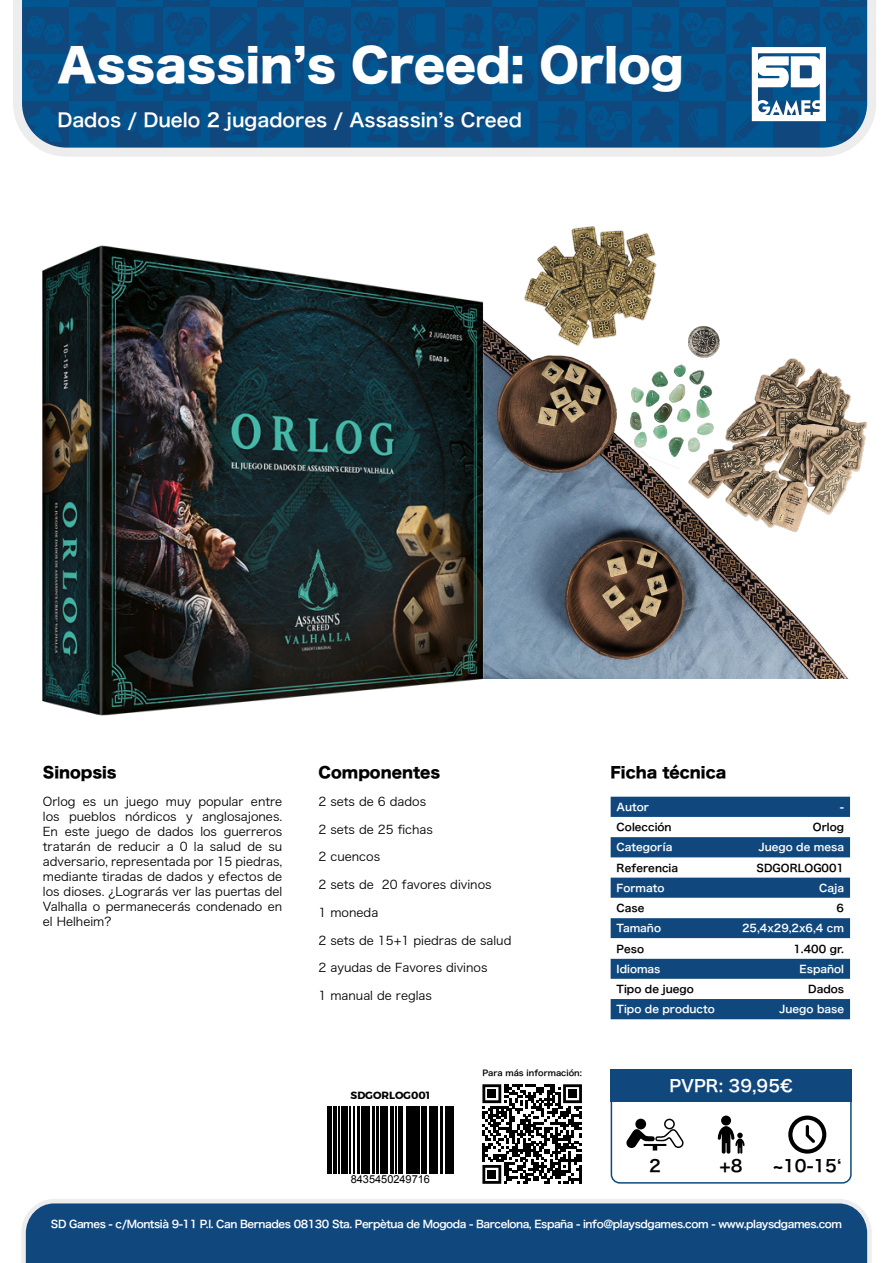
<style>
.page{position:relative;width:893px;height:1263px;background:#fff}
.page>*{position:absolute;margin:0;border:0;box-sizing:border-box;transform-origin:0 0}
.t1{font:45px "Hira Kaku Std W8";color:#fff}
.t2{font:18.75px "Hira Kaku Pro W6";color:#fff}
.t3{font:16.5px "Hira Kaku Pro W6";color:#fff}
.t4{font:16.5px "Hira Kaku Pro W6";color:#000}
.t5{font:15px "Hira Kaku Std W8";color:#000}
.t6{font:12px/15px "Hira Kaku Pro W3";color:#000;text-align:justify}
.t7{font:10.95px "Arial";color:#000}
.t8{font:10.5px "Hira Kaku Pro W6";letter-spacing:-.04em;color:#fff}
.t9{font:10.5px "Hira Kaku Pro W6";color:#fff}
.t10{font:10.5px "Hira Kaku Pro W6";color:#000}
.t11{font:700 10.5px "Montserrat";color:#000}
.t12{font:8.25px "Hira Kaku Pro W6";color:#000}
</style>
<div class="page">
<img style="left:517px;top:226px;width:350px;height:453px">
<svg style="left:611px;top:797px;width:239px;height:222px;fill:#10487e"></svg>
<svg style="left:611px;top:898px;width:239px;height:20px"></svg>
<svg style="left:611px;top:938px;width:239px;height:20px"></svg>
<div style="left:611px;top:1082px;width:241px;height:101px;border:2px solid #10487e;border-radius:9px"></div>
<div style="left:611px;top:1069px;width:241px;height:33px;background:#10487e"></div>
<svg style="left:626px;top:1119px;width:58px;height:31px"></svg>
<div style="left:721px;top:1115px;width:10px;height:10px;background:#000;border-radius:50%"></div>
<svg style="left:718px;top:1126px;width:27px;height:27px"></svg>
<svg style="left:788px;top:1115px;width:38px;height:38px"></svg>
<img style="left:42px;top:245px;width:475px;height:471px">
<hr style="left:327px;top:1106px;width:2px;height:67px;background:#000">
<hr style="left:330px;top:1106px;width:1px;height:67px;background:#000">
<hr style="left:333px;top:1106px;width:3px;height:67px;background:#000">
<hr style="left:338px;top:1106px;width:1px;height:67px;background:#000">
<div style="left:341px;top:1106px;width:5px;height:67px;background:#000"></div>
<hr style="left:347px;top:1106px;width:1px;height:67px;background:#000">
<hr style="left:350px;top:1106px;width:1px;height:67px;background:#000">
<hr style="left:354px;top:1106px;width:1px;height:67px;background:#000">
<hr style="left:358px;top:1106px;width:2px;height:67px;background:#000">
<hr style="left:361px;top:1106px;width:1px;height:67px;background:#000">
<hr style="left:363px;top:1106px;width:3px;height:67px;background:#000">
<hr style="left:367px;top:1106px;width:2px;height:67px;background:#000">
<hr style="left:372px;top:1106px;width:2px;height:67px;background:#000">
<hr style="left:376px;top:1106px;width:3px;height:67px;background:#000">
<hr style="left:381px;top:1106px;width:2px;height:67px;background:#000">
<hr style="left:384px;top:1106px;width:2px;height:67px;background:#000">
<hr style="left:387px;top:1106px;width:1px;height:67px;background:#000">
<hr style="left:391px;top:1106px;width:3px;height:67px;background:#000">
<hr style="left:395px;top:1106px;width:1px;height:67px;background:#000">
<hr style="left:398px;top:1106px;width:2px;height:67px;background:#000">
<hr style="left:401px;top:1106px;width:1px;height:67px;background:#000">
<hr style="left:406px;top:1106px;width:1px;height:67px;background:#000">
<hr style="left:408px;top:1106px;width:4px;height:67px;background:#000">
<hr style="left:414px;top:1106px;width:3px;height:67px;background:#000">
<hr style="left:418px;top:1106px;width:2px;height:67px;background:#000">
<hr style="left:422px;top:1106px;width:3px;height:67px;background:#000">
<hr style="left:426px;top:1106px;width:1px;height:67px;background:#000">
<hr style="left:429px;top:1106px;width:1px;height:67px;background:#000">
<hr style="left:431px;top:1106px;width:4px;height:67px;background:#000">
<hr style="left:436px;top:1106px;width:1px;height:67px;background:#000">
<hr style="left:440px;top:1106px;width:2px;height:67px;background:#000">
<hr style="left:445px;top:1106px;width:4px;height:67px;background:#000">
<hr style="left:450px;top:1106px;width:1px;height:67px;background:#000">
<hr style="left:452px;top:1106px;width:2px;height:67px;background:#000">
<svg style="left:482px;top:1084px;width:100px;height:100px"></svg>
<div style="left:488px;top:1090px;width:8px;height:8px;background:#000"></div>
<div style="left:568px;top:1090px;width:9px;height:8px;background:#000"></div>
<div style="left:488px;top:1170px;width:8px;height:8px;background:#000"></div>
<svg style="left:21px;top:1199px;width:851px;height:64px;background:#235687"></svg>
<svg style="left:13px;top:0;width:863px;height:157px;background:#1f5f91"></svg>
<svg style="left:681px;top:12px;width:184px;height:130px;background:#2f6b9a"></svg>
<h1 class="t1" style="left:57px;top:40px;width:628px">Assassin’s Creed: Orlog</h1>
<h2 class="t2" style="left:57px;top:103px;width:466px">Dados / Duelo 2 jugadores / Assassin’s Creed</h2>
<p class="t5" style="left:43px;top:764px;width:75px">Sinopsis</p>
<p class="t6" style="left:43px;top:793px;width:241px">Orlog es un juego muy popular entre los pueblos nórdicos y anglosajones.<br>En este juego de dados los guerreros tratarán de reducir a 0 la salud de su adversario, representada por 15 piedras, mediante tiradas de dados y efectos de los dioses. ¿Lograrás ver las puertas del Valhalla o permanecerás condenado en el Helheim?</p>
<p class="t5" style="left:319px;top:764px;width:123px">Componentes</p>
<p class="t6" style="left:319px;top:793px;width:109px">2 sets de 6 dados</p>
<p class="t6" style="left:319px;top:821px;width:116px">2 sets de 25 fichas</p>
<p class="t6" style="left:319px;top:848px;width:63px">2 cuencos</p>
<p class="t6" style="left:319px;top:876px;width:175px">2 sets de 20 favores divinos</p>
<p class="t6" style="left:319px;top:904px;width:61px">1 moneda</p>
<p class="t6" style="left:319px;top:932px;width:194px">2 sets de 15+1 piedras de salud</p>
<p class="t6" style="left:319px;top:959px;width:170px">2 ayudas de Favores divinos</p>
<p class="t6" style="left:319px;top:987px;width:115px">1 manual de reglas</p>
<p class="t11" style="left:351px;top:1089px;width:81px">SDGORLOG001</p>
<p class="t12" style="left:482px;top:1065px;width:101px">Para más información:</p>
<p class="t5" style="left:611px;top:764px;width:117px">Ficha técnica</p>
<p class="t8" style="left:617px;top:797px;width:34px">Autor</p>
<p class="t8" style="left:840px;top:797px;width:6px">-</p>
<p class="t10" style="left:617px;top:818px;width:56px">Colección</p>
<p class="t10" style="left:813px;top:818px;width:33px">Orlog</p>
<p class="t9" style="left:617px;top:838px;width:57px">Categoría</p>
<p class="t9" style="left:758px;top:838px;width:87px">Juego de mesa</p>
<p class="t10" style="left:617px;top:858px;width:63px">Referencia</p>
<p class="t10" style="left:757px;top:858px;width:89px">SDGORLOG001</p>
<p class="t9" style="left:617px;top:878px;width:49px">Formato</p>
<p class="t8" style="left:819px;top:878px;width:26px">Caja</p>
<p class="t10" style="left:617px;top:899px;width:29px">Case</p>
<p class="t10" style="left:837px;top:899px;width:9px">6</p>
<p class="t8" style="left:617px;top:919px;width:46px">Tamaño</p>
<p class="t9" style="left:742px;top:919px;width:103px">25,4x29,2x6,4 cm</p>
<p class="t10" style="left:617px;top:939px;width:29px">Peso</p>
<p class="t10" style="left:793px;top:939px;width:52px">1.400 gr.</p>
<p class="t9" style="left:617px;top:959px;width:45px">Idiomas</p>
<p class="t9" style="left:800px;top:959px;width:46px">Español</p>
<p class="t10" style="left:617px;top:979px;width:79px">Tipo de juego</p>
<p class="t10" style="left:808px;top:979px;width:37px">Dados</p>
<p class="t9" style="left:617px;top:1000px;width:100px">Tipo de producto</p>
<p class="t9" style="left:779px;top:1000px;width:66px">Juego base</p>
<h3 class="t3" style="left:669px;top:1071px;width:125px">PVPR: 39,95€</h3>
<h3 class="t4" style="left:649px;top:1151px;width:13px">2</h3>
<h3 class="t4" style="left:720px;top:1151px;width:25px">+8</h3>
<h3 class="t4" style="left:773px;top:1151px;width:70px">~10-15‘</h3>
<p class="t7" style="left:351px;top:1172px;width:81px">8435450249716</p>
<p class="t8" style="left:51px;top:1214px;width:793px">SD Games - c/Montsià 9-11 P.l. Can Bernades 08130 Sta. Perpètua de Mogoda - Barcelona, España - info@playsdgames.com - www.playsdgames.com</p>
</div>
